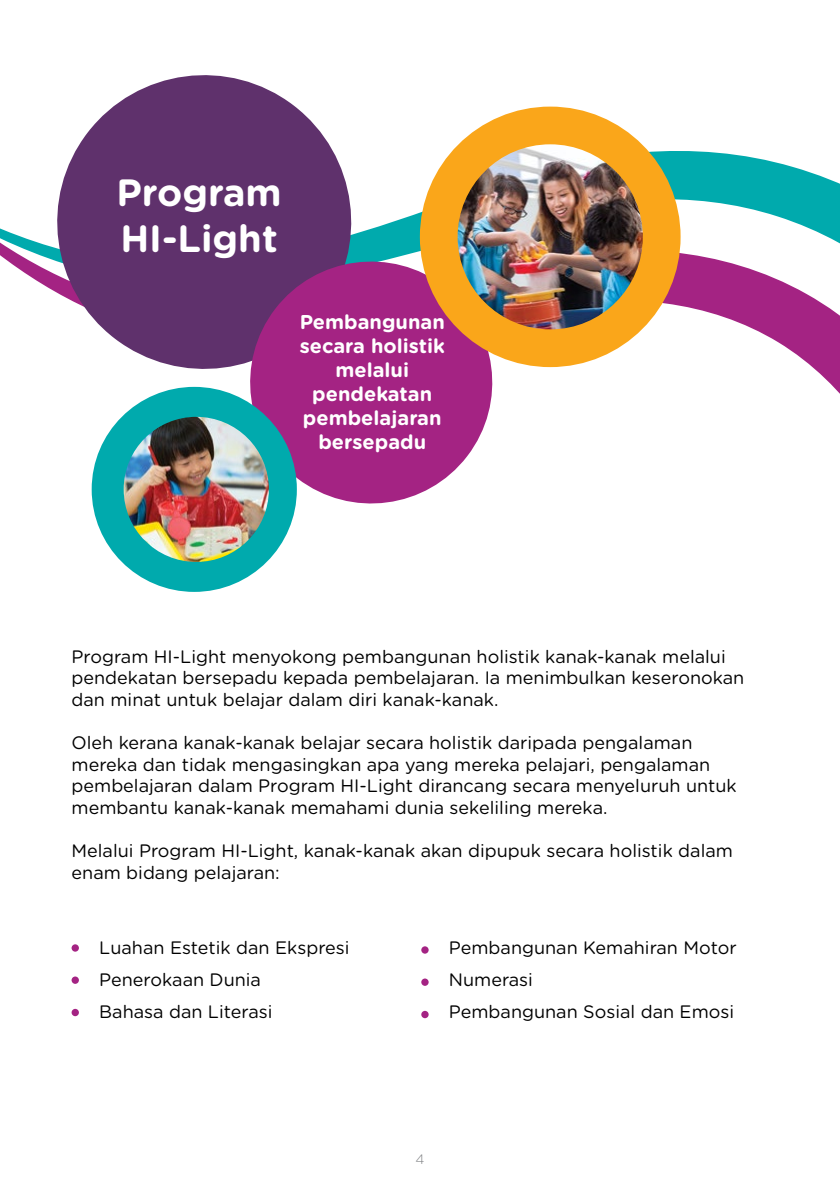
<style>
.page{position:relative;width:840px;height:1191px;background:#fff}
.page>*{position:absolute;margin:0;border:0;box-sizing:border-box;transform-origin:0 0}
.t1{font:700 38px/45.6px "Gotham Rounded";color:#fff}
.t2{font:700 20px/24px "Gotham Rounded";color:#fff;text-align:center}
.t3{font:18px/21.6px "Gotham Rounded";color:#000}
.t4{font:300 13.6px "Gotham Rounded";color:#808285}
</style>
<div class="page">
<svg style="left:0;top:151px;width:839px;height:242px"></svg>
<svg style="left:38px;top:75px;width:332px;height:313px;fill:#5f316c"></svg>
<svg style="left:234px;top:246px;width:273px;height:258px;background:#a44390"></svg>
<svg style="left:71px;top:1008px;width:8px;height:8px"></svg>
<div style="left:71px;top:976px;width:8px;height:7px;background:#a42383;border-radius:50%"></div>
<div style="left:71px;top:944px;width:8px;height:7px;background:#a42383;border-radius:50%"></div>
<div style="left:421px;top:1010px;width:7px;height:8px;background:#a42383;border-radius:50%"></div>
<div style="left:421px;top:978px;width:7px;height:7px;background:#a42383;border-radius:50%"></div>
<div style="left:421px;top:946px;width:7px;height:7px;background:#a42383;border-radius:50%"></div>
<img style="left:419px;top:107px;width:261px;height:260px">
<img style="left:92px;top:387px;width:205px;height:205px">
<h1 class="t1" style="left:116px;top:168px;width:167px">Program<br>HI-Light</h1>
<p class="t2" style="left:299px;top:309px;width:147px">Pembangunan secara holistik melalui pendekatan pembelajaran bersepadu</p>
<p class="t3" style="left:71px;top:644px;width:674px">Program HI-Light menyokong pembangunan holistik kanak-kanak melalui pendekatan bersepadu kepada pembelajaran. Ia menimbulkan keseronokan dan minat untuk belajar dalam diri kanak-kanak.</p>
<p class="t3" style="left:71px;top:731px;width:666px">Oleh kerana kanak-kanak belajar secara holistik daripada pengalaman mereka dan tidak mengasingkan apa yang mereka pelajari, pengalaman pembelajaran dalam Program HI-Light dirancang secara menyeluruh untuk membantu kanak-kanak memahami dunia sekeliling mereka.</p>
<p class="t3" style="left:71px;top:839px;width:662px">Melalui Program HI-Light, kanak-kanak akan dipupuk secara holistik dalam enam bidang pelajaran:</p>
<p class="t3" style="left:99px;top:931px;width:252px;line-height:32px">Luahan Estetik dan Ekspresi<br>Penerokaan Dunia<br>Bahasa dan Literasi</p>
<p class="t3" style="left:448px;top:931px;width:289px;line-height:32px">Pembangunan Kemahiran Motor<br>Numerasi<br>Pembangunan Sosial dan Emosi</p>
<p class="t4" style="left:415px;top:1150px;width:11px">4</p>
</div>
